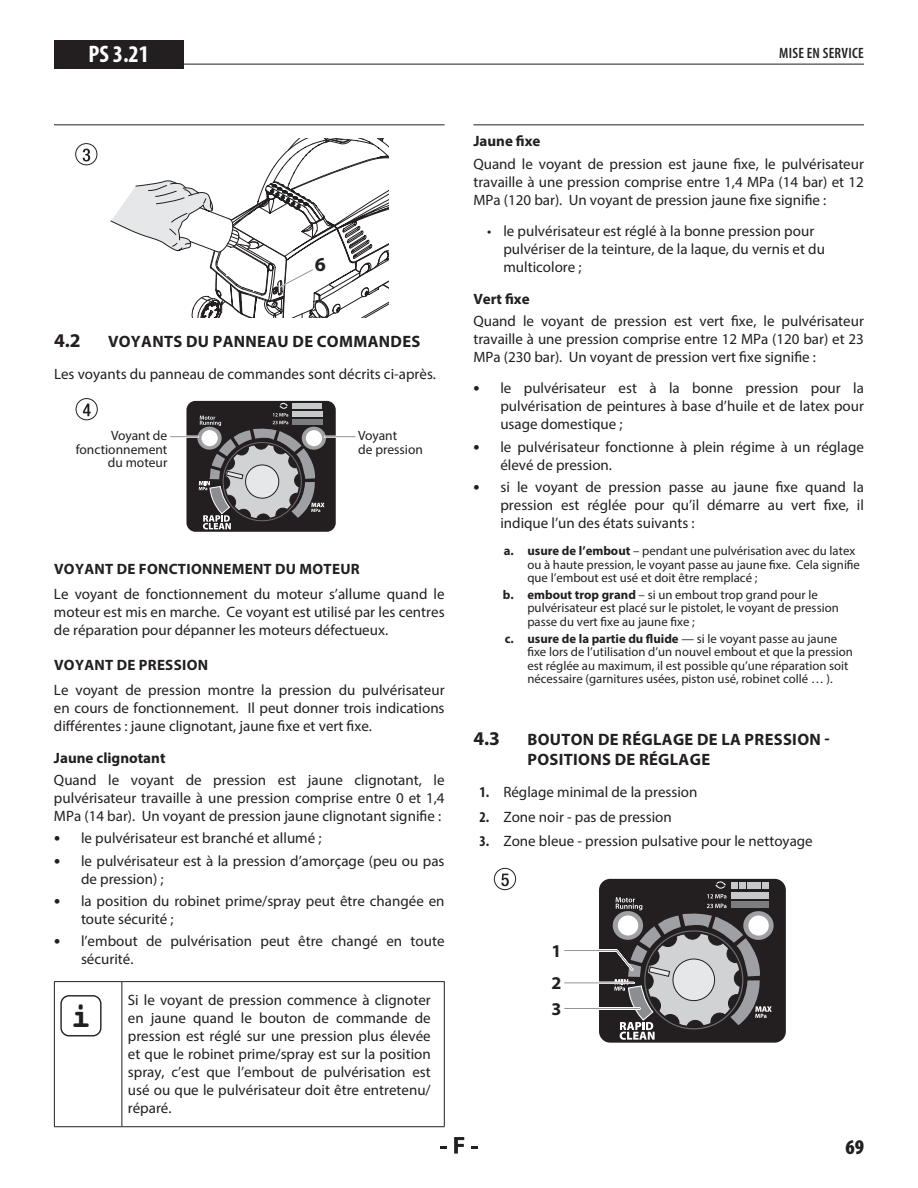
<style>
.page{position:relative;width:918px;height:1188px;background:#fff}
.page>*{position:absolute;margin:0;border:0;box-sizing:border-box;transform-origin:0 0}
.t1{font:700 33.6px "Courier";color:#231f20}
.t2{font:700 condensed 24px "Myriad Pro";color:#fff}
.t3{font:900 condensed 21px "Myriad Pro";color:#231f20}
.t4{font:700 19.95px "Myriad Pro";color:#231f20}
.t5{font:700 19.5px "Myriad Pro";color:#231f20}
.t6{font:700 18px/32.4px "Myriad Pro";color:#231f20}
.t7{font:700 16.5px/19.8px "Myriad Pro";letter-spacing:.02em;color:#231f20}
.t8{font:15px/18px "Myriad Pro";color:#231f20;text-align:justify}
.t9{font:700 15px "Myriad Pro";letter-spacing:.02em;color:#231f20}
.t10{font:700 15px "Myriad Pro";color:#231f20}
.t11{font:600 condensed 15px "Myriad Pro";letter-spacing:.02em;color:#231f20}
.t12{font:13.5px/13.5px "Myriad Pro";color:#231f20}
.t13{font:12.75px/13.5px "Myriad Pro";color:#231f20}
.s1{font-weight:700;font-size:18px}
.s2{font-weight:700}
.s3{font-weight:700;font-stretch:condensed}
</style>
<div class="page">
<svg style="left:440px;top:1146px;width:7px;height:2px"></svg>
<svg style="left:454px;top:1137px;width:10px;height:17px"></svg>
<svg style="left:471px;top:1146px;width:7px;height:2px"></svg>
<hr style="left:54px;top:64px;width:810px;height:1px;background:#231f20">
<div style="left:54px;top:40px;width:130px;height:29px;background:#231f20"></div>
<hr style="left:54px;top:124px;width:391px;height:1px;background:#231f20">
<svg style="left:111px;top:139px;width:277px;height:179px"></svg>
<svg style="left:83px;top:149px;width:7px;height:12px"></svg>
<div style="left:75px;top:143px;width:22px;height:22px;border:1px solid #231f20;border-radius:50%"></div>
<div style="left:186px;top:401px;width:150px;height:131px;background:#231f20;border-radius:9px"></div>
<hr style="left:325px;top:436px;width:30px;height:2px;background:#fff">
<hr style="left:325px;top:436px;width:30px;height:1px;background:#939598">
<svg style="left:171px;top:401px;width:154px;height:128px"></svg>
<svg style="left:83px;top:404px;width:8px;height:12px"></svg>
<div style="left:76px;top:398px;width:22px;height:22px;border:1px solid #231f20;border-radius:50%"></div>
<hr style="left:122px;top:982px;width:1px;height:144px;background:#231f20">
<hr style="left:54px;top:981px;width:68px;height:1px;background:#231f20">
<hr style="left:54px;top:982px;width:1px;height:144px;background:#231f20">
<hr style="left:122px;top:981px;width:323px;height:1px;background:#231f20">
<hr style="left:444px;top:982px;width:1px;height:144px;background:#231f20">
<hr style="left:54px;top:1126px;width:68px;height:1px;background:#231f20">
<hr style="left:122px;top:1126px;width:323px;height:1px;background:#231f20">
<div style="left:60px;top:995px;width:42px;height:41px;border:1px solid #231f20;border-radius:8px"></div>
<hr style="left:473px;top:124px;width:391px;height:1px;background:#231f20">
<div style="left:599px;top:879px;width:187px;height:164px;background:#231f20;border-radius:11px"></div>
<svg style="left:743px;top:911px;width:31px;height:29px"></svg>
<svg style="left:564px;top:879px;width:208px;height:161px"></svg>
<hr style="left:565px;top:982px;width:69px;height:2px;background:#fff">
<hr style="left:565px;top:983px;width:69px;height:1px;background:#939598">
<hr style="left:565px;top:1007px;width:75px;height:3px;background:#fff">
<hr style="left:565px;top:1008px;width:75px;height:1px;background:#939598">
<svg style="left:501px;top:874px;width:8px;height:12px"></svg>
<div style="left:494px;top:868px;width:22px;height:22px;border:1px solid #231f20;border-radius:50%"></div>
<h2 class="t2" style="left:89px;top:39px;width:62px">PS 3.21</h2>
<p class="t11" style="left:779px;top:44px;width:86px">MISE EN SERVICE</p>
<h3 class="t4" style="left:315px;top:251px;width:13px">6</h3>
<h3 class="t5" style="left:54px;top:328px;width:28px">4.2</h3>
<p class="t7" style="left:108px;top:331px;width:314px">VOYANTS DU PANNEAU DE COMMANDES</p>
<p class="t8" style="left:54px;top:365px;width:384px">Les voyants du panneau de commandes sont décrits ci-après.</p>
<p class="t12" style="left:76px;top:429px;width:93px;text-align:right">Voyant de fonctionnement du moteur</p>
<p class="t12" style="left:358px;top:429px;width:66px">Voyant<br>de pression</p>
<p class="t9" style="left:54px;top:559px;width:307px">VOYANT DE FONCTIONNEMENT DU MOTEUR</p>
<p class="t8" style="left:54px;top:584px;width:392px">Le voyant de fonctionnement du moteur s’allume quand le moteur est mis en marche. Ce voyant est utilisé par les centres de réparation pour dépanner les moteurs défectueux.</p>
<p class="t9" style="left:54px;top:655px;width:155px">VOYANT DE PRESSION</p>
<p class="t8" style="left:54px;top:681px;width:392px">Le voyant de pression montre la pression du pulvérisateur en cours de fonctionnement. Il peut donner trois indications différentes : jaune clignotant, jaune fixe et vert fixe.</p>
<p class="t10" style="left:54px;top:748px;width:113px">Jaune clignotant</p>
<p class="t8" style="left:54px;top:771px;width:392px">Quand le voyant de pression est jaune clignotant, le pulvérisateur travaille à une pression comprise entre 0 et 1,4<br>MPa (14 bar). Un voyant de pression jaune clignotant signifie :</p>
<p class="t8" style="left:54px;top:829px;width:269px"><span class="s1">•</span> le pulvérisateur est branché et allumé ;</p>
<p class="t8" style="left:81px;top:851px;width:365px;text-indent:-27px"><span class="s1">•</span> le pulvérisateur est à la pression d’amorçage (peu ou pas de pression) ;</p>
<p class="t8" style="left:81px;top:892px;width:365px;text-indent:-27px"><span class="s1">•</span> la position du robinet prime/spray peut être changée en toute sécurité ;</p>
<p class="t8" style="left:81px;top:932px;width:365px;text-indent:-27px"><span class="s1">•</span> l’embout de pulvérisation peut être changé en toute sécurité.</p>
<h1 class="t1" style="left:71px;top:993px;width:22px">i</h1>
<p class="t8" style="left:128px;top:991px;width:304px">Si le voyant de pression commence à clignoter en jaune quand le bouton de commande de pression est réglé sur une pression plus élevée et que le robinet prime/spray est sur la position spray, c’est que l’embout de pulvérisation est usé ou que le pulvérisateur doit être entretenu/ réparé.</p>
<p class="t9" style="left:473px;top:131px;width:69px">Jaune fixe</p>
<p class="t8" style="left:473px;top:154px;width:392px">Quand le voyant de pression est jaune fixe, le pulvérisateur travaille à une pression comprise entre 1,4 MPa (14 bar) et 12<br>MPa (120 bar). Un voyant de pression jaune fixe signifie :</p>
<p class="t8" style="left:503px;top:222px;width:323px;text-align:left;text-indent:-16px">• le pulvérisateur est réglé à la bonne pression pour pulvériser de la teinture, de la laque, du vernis et du multicolore ;</p>
<p class="t9" style="left:473px;top:289px;width:58px">Vert fixe</p>
<p class="t8" style="left:473px;top:312px;width:392px">Quand le voyant de pression est vert fixe, le pulvérisateur travaille à une pression comprise entre 12 MPa (120 bar) et 23<br>MPa (230 bar). Un voyant de pression vert fixe signifie :</p>
<p class="t8" style="left:500px;top:379px;width:365px;text-indent:-27px"><span class="s1">•</span> le pulvérisateur est à la bonne pression pour la pulvérisation de peintures à base d’huile et de latex pour usage domestique ;</p>
<p class="t8" style="left:500px;top:437px;width:365px;text-indent:-27px"><span class="s1">•</span> le pulvérisateur fonctionne à plein régime à un réglage élevé de pression.</p>
<p class="t8" style="left:500px;top:478px;width:365px;text-indent:-27px"><span class="s1">•</span> si le voyant de pression passe au jaune fixe quand la pression est réglée pour qu’il démarre au vert fixe, il indique l’un des états suivants :</p>
<p class="t13" style="left:527px;top:544px;width:334px;text-indent:-24px"><span class="s2">a. usure de l’embout</span> – pendant une pulvérisation avec du latex ou à haute pression, le voyant passe au jaune fixe. Cela signifie que l’embout est usé et doit être remplacé ;</p>
<p class="t13" style="left:527px;top:588px;width:313px;text-indent:-24px"><span class="s2">b. embout trop grand</span> – si un embout trop grand pour le pulvérisateur est placé sur le pistolet, le voyant de pression passe du vert fixe au jaune fixe ;</p>
<p class="t13" style="left:527px;top:631px;width:327px;text-indent:-23px"><span class="s2">c. usure de la partie du fluide</span> — si le voyant passe au jaune fixe lors de l’utilisation d’un nouvel embout et que la pression est réglée au maximum, il est possible qu’une réparation soit nécessaire (garnitures usées, piston usé, robinet collé … ).</p>
<h3 class="t5" style="left:473px;top:726px;width:28px">4.3</h3>
<p class="t7" style="left:527px;top:729px;width:304px">BOUTON DE RÉGLAGE DE LA PRESSION -<br>POSITIONS DE RÉGLAGE</p>
<p class="t8" style="left:479px;top:783px;width:220px"><span class="s3">1.</span> Réglage minimal de la pression</p>
<p class="t8" style="left:479px;top:807px;width:194px"><span class="s3">2.</span> Zone noir - pas de pression</p>
<p class="t8" style="left:479px;top:832px;width:335px"><span class="s3">3.</span> Zone bleue - pression pulsative pour le nettoyage</p>
<p class="t6" style="left:552px;top:934px;width:11px">1<br>2</p>
<p class="t6" style="left:552px;top:992px;width:11px">3</p>
<h3 class="t3" style="left:845px;top:1133px;width:20px">69</h3>
</div>
